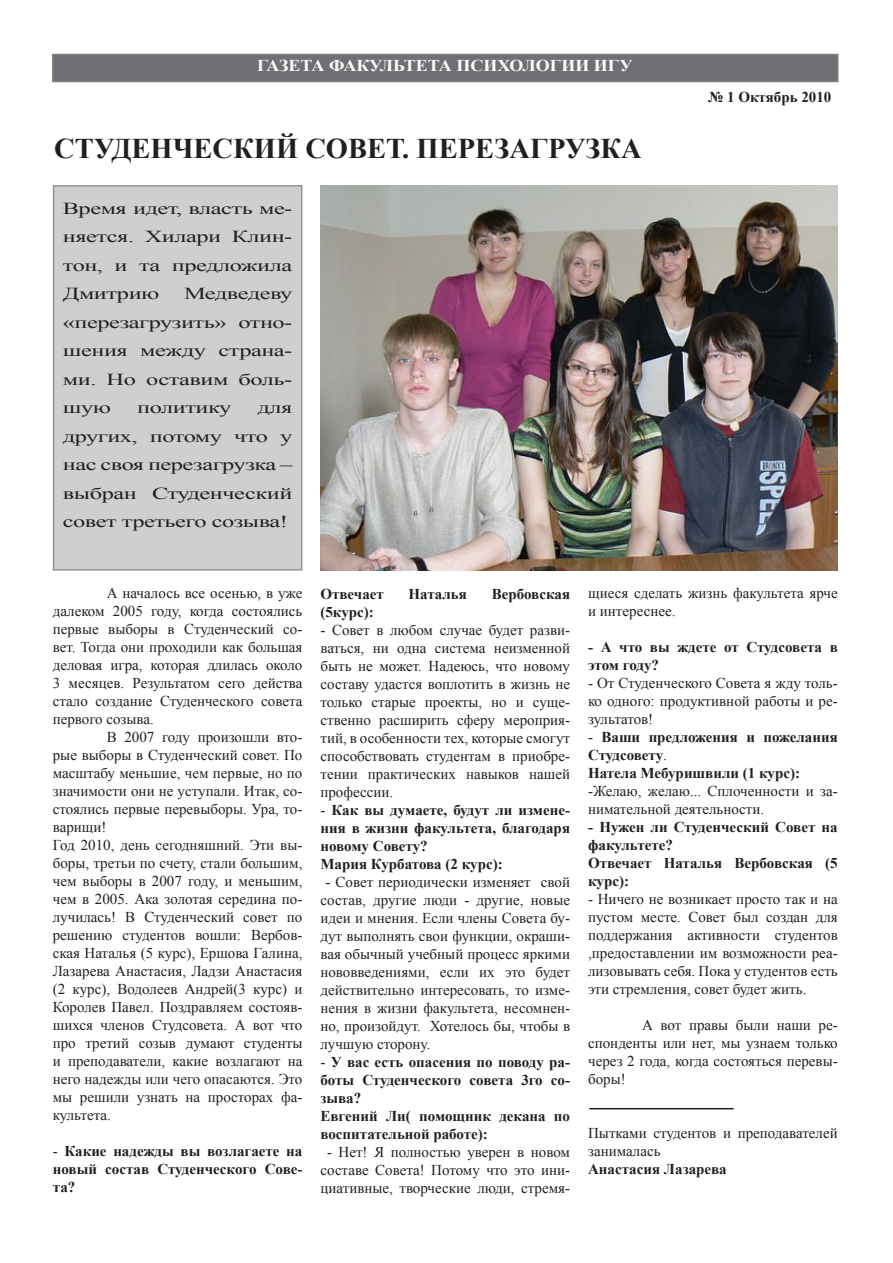
<style>
.page{position:relative;width:893px;height:1263px;background:#fff}
.page>*{position:absolute;margin:0;border:0;box-sizing:border-box;transform-origin:0 0}
.Заголовки{font:700 28.5px "Times New Roman";color:#231f20}
.Paragraph_Style_2{font:16.8px/28.5px "Times New Roman";letter-spacing:-.02em;color:#231f20;text-align:justify;scale:1.45 1}
.t1{font:700 16.5px "Times New Roman";color:#fcfcfc;scale:1.09 1}
.Paragraph_Style_2-2{font:15px/18px "Times New Roman";color:#231f20;text-align:justify}
.Paragraph_Style_2-3{font:700 15px/18px "Times New Roman";color:#231f20}
.s1{font-weight:400}
</style>
<div class="page">
<div style="left:52px;top:54px;width:786px;height:28px;background:#6f7073;border:2px solid #7b7d80"></div>
<div style="left:53px;top:185px;width:249px;height:386px;background:#cecfd1;border:2px solid #939598"></div>
<img style="left:320px;top:185px;width:518px;height:385px">
<hr style="left:589px;top:1108px;width:145px;height:1px;background:#231f20">
<p class="t1" style="left:257px;top:54px;width:346px">ГАЗЕТА ФАКУЛЬТЕТА ПСИХОЛОГИИ ИГУ</p>
<p class="Заголовки" style="left:54px;top:129px;width:589px">СТУДЕНЧЕСКИЙ СОВЕТ. ПЕРЕЗАГРУЗКА</p>
<p class="Paragraph_Style_2" style="left:63px;top:193px;width:160px">Время идет, власть ме&shy;няется. Хилари Клин&shy;тон, и та предложила Дмитрию</p>
<p class="Paragraph_Style_2" style="left:63px;top:279px;width:160px;text-indent:121px">Медведеву «перезагрузить» отно&shy;шения между страна&shy;ми. Но оставим боль&shy;шую</p>
<p class="Paragraph_Style_2" style="left:137px;top:393px;width:66px">политику</p>
<p class="Paragraph_Style_2" style="left:63px;top:393px;width:160px;text-indent:195px">для других, потому что у нас своя перезагрузка – выбран Студенческий совет третьего созыва!</p>
<p class="Paragraph_Style_2-3" style="left:708px;top:87px;width:125px">№ 1 Октябрь 2010</p>
<p class="Paragraph_Style_2-2" style="left:53px;top:583px;width:251px;text-indent:54px">А началось все осенью, в уже далеком 2005 году, когда состоялись первые выборы в Студенческий со&shy;вет. Тогда они проходили как большая деловая игра, которая длилась около 3 месяцев. Результатом сего действа стало создание Студенческого совета первого созыва.</p>
<p class="Paragraph_Style_2-2" style="left:53px;top:727px;width:251px;text-indent:54px">В 2007 году произошли вто&shy;рые выборы в Студенческий совет. По масштабу меньшие, чем первые, но по значимости они не уступали. Итак, со&shy;стоялись первые перевыборы. Ура, то&shy;варищи!</p>
<p class="Paragraph_Style_2-2" style="left:53px;top:835px;width:251px">Год 2010, день сегодняшний. Эти вы&shy;боры, третьи по счету, стали большим, чем выборы в 2007 году, и меньшим, чем в 2005. Ака золотая середина по&shy;лучилась! В Студенческий совет по решению студентов вошли: Вербов&shy;ская Наталья (5 курс), Ершова Галина, Лазарева Анастасия, Ладзи Анастасия (2 курс), Водолеев Андрей(3 курс) и Королев Павел. Поздравляем состояв&shy;шихся членов Студсовета. А вот что про третий созыв думают студенты и преподаватели, какие возлагают на него надежды или чего опасаются. Это мы решили узнать на просторах фа&shy;культета.</p>
<p class="Paragraph_Style_2-3" style="left:53px;top:1141px;width:251px;text-align:justify"><span class="s1">-</span> Какие надежды вы возлагаете на новый состав Студенческого Сове&shy;та?</p>
<p class="Paragraph_Style_2-3" style="left:320px;top:584px;width:65px">Отвечает</p>
<p class="Paragraph_Style_2-3" style="left:409px;top:584px;width:60px">Наталья</p>
<p class="Paragraph_Style_2-3" style="left:492px;top:584px;width:80px">Вербовская</p>
<p class="Paragraph_Style_2-3" style="left:320px;top:602px;width:55px">(5курс):</p>
<p class="Paragraph_Style_2-2" style="left:320px;top:620px;width:251px">- Совет в любом случае будет разви&shy;ваться, ни одна система неизменной быть не может. Надеюсь, что новому составу удастся воплотить в жизнь не только старые проекты, но и суще&shy;ственно расширить сферу мероприя&shy;тий, в особенности тех, которые смогут способствовать студентам в приобре&shy;тении практических навыков нашей профессии.</p>
<p class="Paragraph_Style_2-3" style="left:320px;top:800px;width:251px;text-align:justify"><span class="s1">-</span> Как вы думаете, будут ли измене&shy;ния в жизни факультета, благодаря новому Совету?</p>
<p class="Paragraph_Style_2-3" style="left:320px;top:854px;width:184px">Мария Курбатова (2 курс):</p>
<p class="Paragraph_Style_2-2" style="left:320px;top:872px;width:251px;text-indent:5px">- Совет периодически изменяет свой состав, другие люди - другие, новые идеи и мнения. Если члены Совета бу&shy;дут выполнять свои функции, окраши&shy;вая обычный учебный процесс яркими нововведениями, если их это будет действительно интересовать, то изме&shy;нения в жизни факультета, несомнен&shy;но, произойдут. Хотелось бы, чтобы в лучшую сторону.</p>
<p class="Paragraph_Style_2-3" style="left:320px;top:1052px;width:251px;text-align:justify"><span class="s1">-</span> У вас есть опасения по поводу ра&shy;боты Студенческого совета 3го со&shy;зыва?</p>
<p class="Paragraph_Style_2-3" style="left:320px;top:1106px;width:251px">Евгений Ли( помощник декана по воспитательной работе):</p>
<p class="Paragraph_Style_2-2" style="left:320px;top:1142px;width:251px;text-align:center">- Нет! Я полностью уверен в новом составе Совета! Потому что это ини&shy;циативные, творческие люди, стремя-</p>
<p class="Paragraph_Style_2-2" style="left:588px;top:583px;width:251px">щиеся сделать жизнь факультета ярче и интереснее.</p>
<p class="Paragraph_Style_2-3" style="left:588px;top:637px;width:251px">- А что вы ждете от Студсовета в этом году?</p>
<p class="Paragraph_Style_2-2" style="left:588px;top:673px;width:251px">- От Студенческого Совета я жду толь&shy;ко одного: продуктивной работы и ре&shy;зультатов!</p>
<p class="Paragraph_Style_2-3" style="left:588px;top:727px;width:251px"><span class="s1">-</span> Ваши предложения и пожелания<br>Студсовету<span class="s1">.</span></p>
<p class="Paragraph_Style_2-3" style="left:588px;top:763px;width:213px">Натела Мебуришвили (1 курс):</p>
<p class="Paragraph_Style_2-2" style="left:588px;top:781px;width:251px">-Желаю, желаю... Сплоченности и за&shy;нимательной деятельности.</p>
<p class="Paragraph_Style_2-3" style="left:588px;top:817px;width:251px">- Нужен ли Студенческий Совет на факультете?</p>
<p class="Paragraph_Style_2-3" style="left:588px;top:853px;width:251px">Отвечает Наталья Вербовская (5 курс):</p>
<p class="Paragraph_Style_2-2" style="left:588px;top:889px;width:251px">- Ничего не возникает просто так и на пустом месте. Совет был создан для поддержания активности студентов ,предоставлении им возможности реа&shy;лизовывать себя. Пока у студентов есть эти стремления, совет будет жить.</p>
<p class="Paragraph_Style_2-2" style="left:588px;top:1015px;width:251px;text-indent:54px">А вот правы были наши ре&shy;спонденты или нет, мы узнаем только через 2 года, когда состояться перевы&shy;боры!</p>
<p class="Paragraph_Style_2-2" style="left:588px;top:1123px;width:251px">Пытками студентов и преподавателей занималась</p>
<p class="Paragraph_Style_2-3" style="left:588px;top:1159px;width:140px">Анастасия Лазарева</p>
</div>
